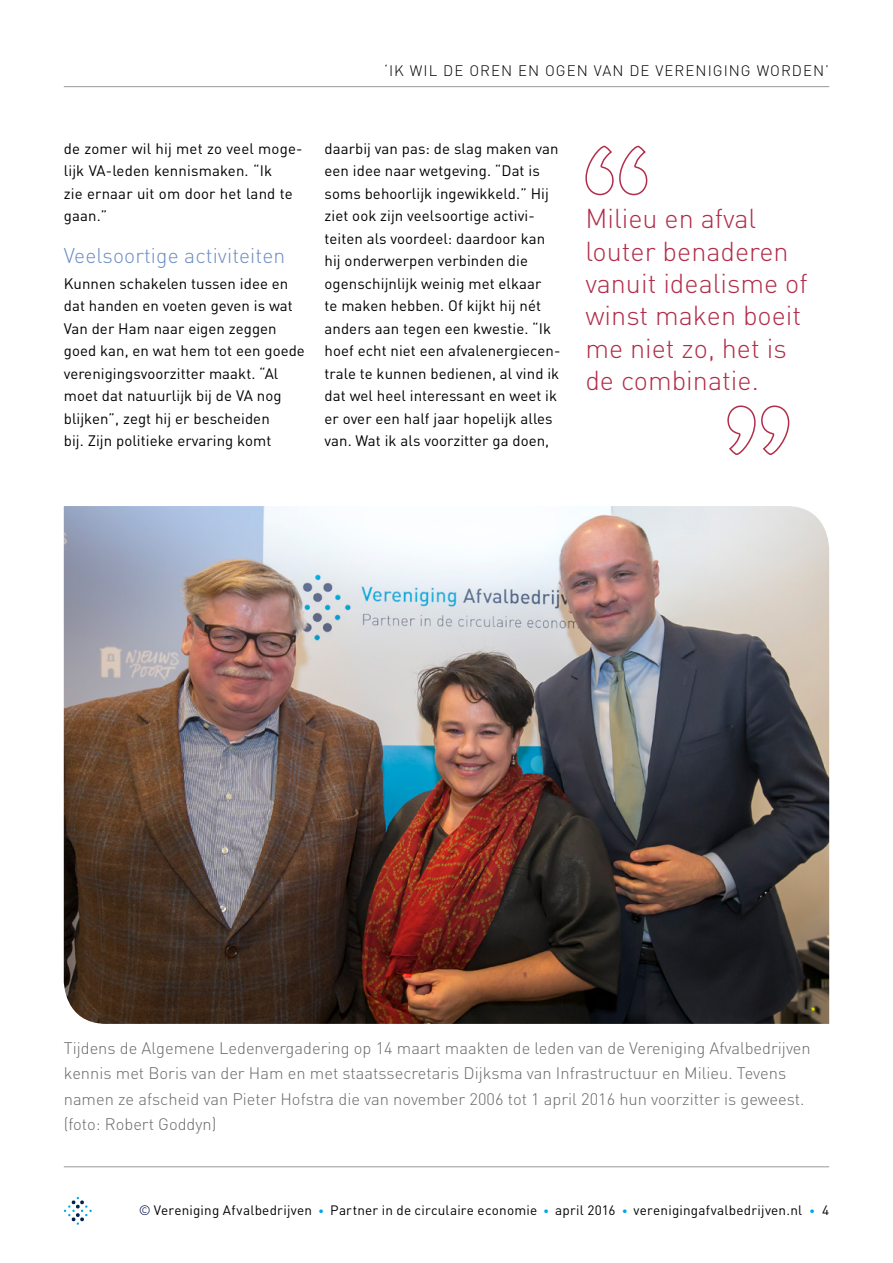
<style>
.page{position:relative;width:893px;height:1263px;background:#fff}
.page>*{position:absolute;margin:0;border:0;box-sizing:border-box;transform-origin:0 0}
.t1{font:300 27px/32.4px "DIN";color:#b22d4a}
.t2{font:300 21px "DIN";letter-spacing:.005em;color:#6c8dc2}
.t3{font:300 16.5px/25.5px "DIN";color:#68676c}
.t4{font:15px/22.5px "DIN";letter-spacing:.005em;color:#000}
.t5{font:300 15px "DIN";letter-spacing:.07em;color:#000}
.t6{font:13.5px "DIN";letter-spacing:.015em;color:#000}
.s1{font-weight:300;color:#000b43}
.s2{font-weight:300;font-size:11.25px;color:#00a6eb}
</style>
<div class="page">
<hr style="left:64px;top:1166px;width:765px;height:1px;background:#98989c">
<svg style="left:64px;top:1197px;width:28px;height:28px"></svg>
<hr style="left:64px;top:86px;width:765px;height:1px;background:#98989c">
<img style="left:64px;top:506px;width:765px;height:518px">
<svg style="left:585px;top:145px;width:63px;height:51px"></svg>
<svg style="left:727px;top:405px;width:63px;height:50px"></svg>
<p class="t5" style="left:384px;top:61px;width:447px">‘IK WIL DE OREN EN OGEN VAN DE VERENIGING WORDEN’</p>
<p class="t4" style="left:64px;top:137px;width:240px">de zomer wil hij met zo veel moge&shy;lijk VA-leden kennismaken. “Ik<br>zie ernaar uit om door het land te gaan.”</p>
<h2 class="t2" style="left:64px;top:243px;width:223px">Veelsoortige activiteiten</h2>
<p class="t4" style="left:64px;top:272px;width:243px">Kunnen schakelen tussen idee en dat handen en voeten geven is wat<br>Van der Ham naar eigen zeggen goed kan, en wat hem tot een goede verenigingsvoorzitter maakt. “Al moet dat natuurlijk bij de VA nog blijken”, zegt hij er bescheiden<br>bij. Zijn politieke ervaring komt</p>
<p class="t4" style="left:325px;top:137px;width:237px">daarbij van pas: de slag maken van een idee naar wetgeving. “Dat is soms behoorlijk ingewikkeld.” Hij ziet ook zijn veelsoortige activi&shy;teiten als voordeel: daardoor kan hij onderwerpen verbinden die ogenschijnlijk weinig met elkaar<br>te maken hebben. Of kijkt hij nét anders aan tegen een kwestie. “Ik hoef echt niet een afvalenergiecen&shy;trale te kunnen bedienen, al vind ik dat wel heel interessant en weet ik er over een half jaar hopelijk alles van. Wat ik als voorzitter ga doen,</p>
<h1 class="t1" style="left:585px;top:202px;width:224px">Milieu en afval louter benaderen vanuit idealisme of winst maken boeit me niet zo, het is de combinatie.</h1>
<p class="t3" style="left:64px;top:1035px;width:748px">Tijdens de Algemene Ledenvergadering op 14 maart maakten de leden van de Vereniging Afvalbedrijven kennis met Boris van der Ham en met staatssecretaris Dijksma van Infrastructuur en Milieu. Tevens namen ze afscheid van Pieter Hofstra die van november 2006 tot 1 april 2016 hun voorzitter is geweest. (foto: Robert Goddyn)</p>
<p class="t6" style="left:139px;top:1202px;width:692px"><span class="s1">©</span> Vereniging Afvalbedrijven <span class="s2">•</span> Partner in de circulaire economie <span class="s2">•</span> april 2016 <span class="s2">•</span> verenigingafvalbedrijven.nl <span class="s2">•</span> 4</p>
</div>
